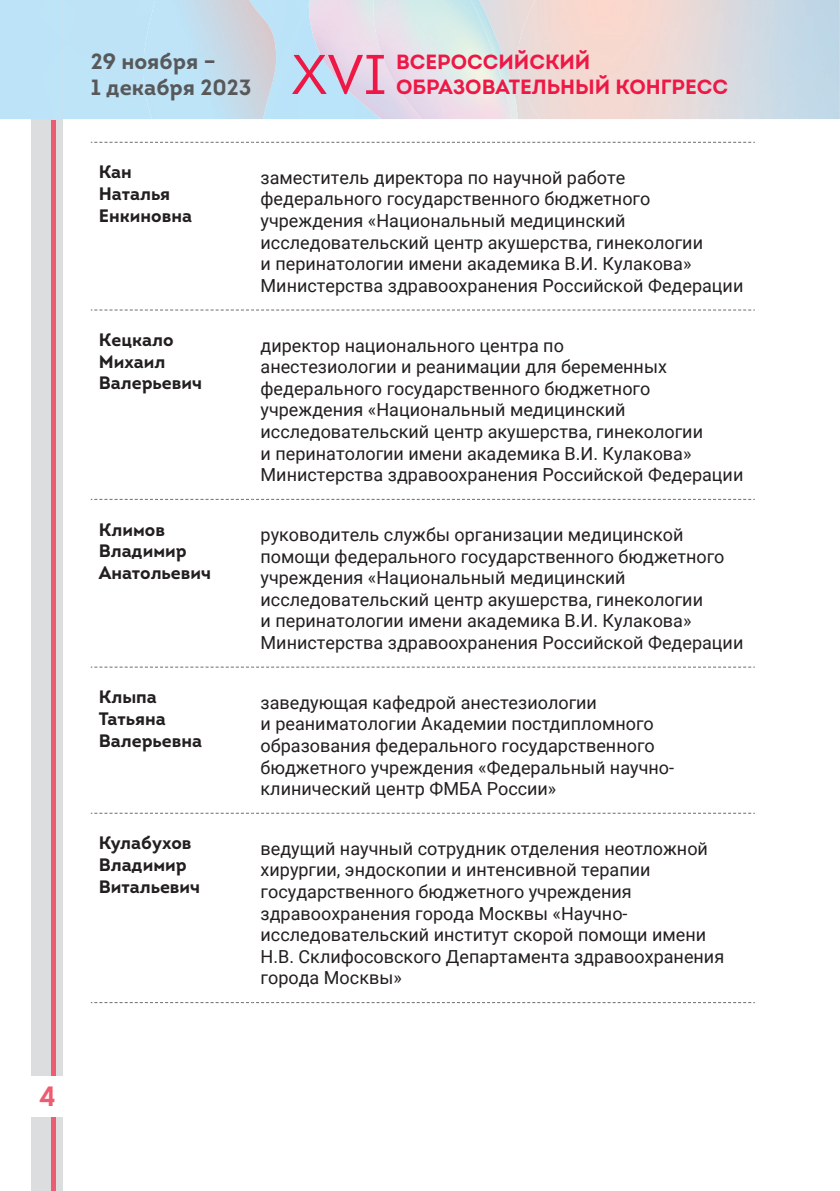
<style>
.page{position:relative;width:840px;height:1191px;background:#fff}
.page>*{position:absolute;margin:0;border:0;box-sizing:border-box;transform-origin:0 0}
.t1{font:55.8px "Intro Book Caps";color:#ed1845}
.t2{font:700 27.8px "Intro";color:#ee5c72}
.t3{font:700 22px/26px "Intro";color:#57585a}
.t4{font:700 20.6px "Intro";color:#ed1845}
.t5{font:18px/21.6px "Roboto";color:#231f20}
.t6{font:700 18px/21.6px "Intro";color:#231f20}
</style>
<div class="page">
<div style="left:31px;top:1100px;width:31px;height:91px;background:#dcdddf"></div>
<div style="left:31px;top:0;width:31px;height:1076px;background:#dcdddf"></div>
<hr style="left:51px;top:0;width:4px;height:1191px;background:#ee5c72">
<div style="left:29px;top:1076px;width:36px;height:40px;background:#fff"></div>
<img style="left:308px;top:0;width:64px;height:119px">
<div style="left:31px;top:0;width:31px;height:119px;background:#bde3f8"></div>
<img style="left:51px;top:0;width:4px;height:119px">
<img style="left:372px;top:0;width:140px;height:119px">
<img style="left:143px;top:0;width:133px;height:119px">
<svg style="left:91px;top:142px;width:663px;height:1px"></svg>
<svg style="left:91px;top:309px;width:663px;height:1px"></svg>
<svg style="left:91px;top:499px;width:663px;height:1px"></svg>
<svg style="left:91px;top:666px;width:663px;height:1px"></svg>
<svg style="left:91px;top:812px;width:663px;height:1px"></svg>
<svg style="left:91px;top:1002px;width:663px;height:1px"></svg>
<p class="t3" style="left:91px;top:48px;width:162px">29 ноября –<br>1 декабря 2023</p>
<h1 class="t1" style="left:291px;top:40px;width:96px">XVI</h1>
<p class="t4" style="left:396px;top:49px;width:196px">ВСЕРОССИЙСКИЙ</p>
<p class="t4" style="left:396px;top:73px;width:333px">ОБРАЗОВАТЕЛЬНЫЙ КОНГРЕСС</p>
<p class="t6" style="left:99px;top:161px;width:95px">Кан<br>Наталья<br>Енкиновна</p>
<p class="t5" style="left:260px;top:166px;width:484px">заместитель директора по научной работе федерального государственного бюджетного учреждения «Национальный медицинский исследовательский центр акушерства, гинекологии<br>и перинатологии имени академика В.И. Кулакова» Министерства здравоохранения Российской Федерации</p>
<p class="t6" style="left:99px;top:329px;width:105px">Кецкало<br>Михаил<br>Валерьевич</p>
<p class="t5" style="left:260px;top:334px;width:484px">директор национального центра по<br>анестезиологии и реанимации для беременных федерального государственного бюджетного учреждения «Национальный медицинский исследовательский центр акушерства, гинекологии<br>и перинатологии имени академика В.И. Кулакова» Министерства здравоохранения Российской Федерации</p>
<p class="t6" style="left:99px;top:518px;width:114px">Климов<br>Владимир<br>Анатольевич</p>
<p class="t5" style="left:260px;top:523px;width:484px">руководитель службы организации медицинской помощи федерального государственного бюджетного учреждения «Национальный медицинский исследовательский центр акушерства, гинекологии<br>и перинатологии имени академика В.И. Кулакова» Министерства здравоохранения Российской Федерации</p>
<p class="t6" style="left:99px;top:686px;width:105px">Клыпа<br>Татьяна<br>Валерьевна</p>
<p class="t5" style="left:260px;top:691px;width:415px">заведующая кафедрой анестезиологии<br>и реаниматологии Академии постдипломного образования федерального государственного бюджетного учреждения «Федеральный научно&shy;клинический центр ФМБА России»</p>
<p class="t6" style="left:99px;top:832px;width:103px">Кулабухов<br>Владимир<br>Витальевич</p>
<p class="t5" style="left:260px;top:837px;width:465px">ведущий научный сотрудник отделения неотложной хирургии, эндоскопии и интенсивной терапии государственного бюджетного учреждения здравоохранения города Москвы «Научно&shy;исследовательский институт скорой помощи имени Н.В. Склифосовского Департамента здравоохранения города Москвы»</p>
<h2 class="t2" style="left:39px;top:1079px;width:18px">4</h2>
</div>
